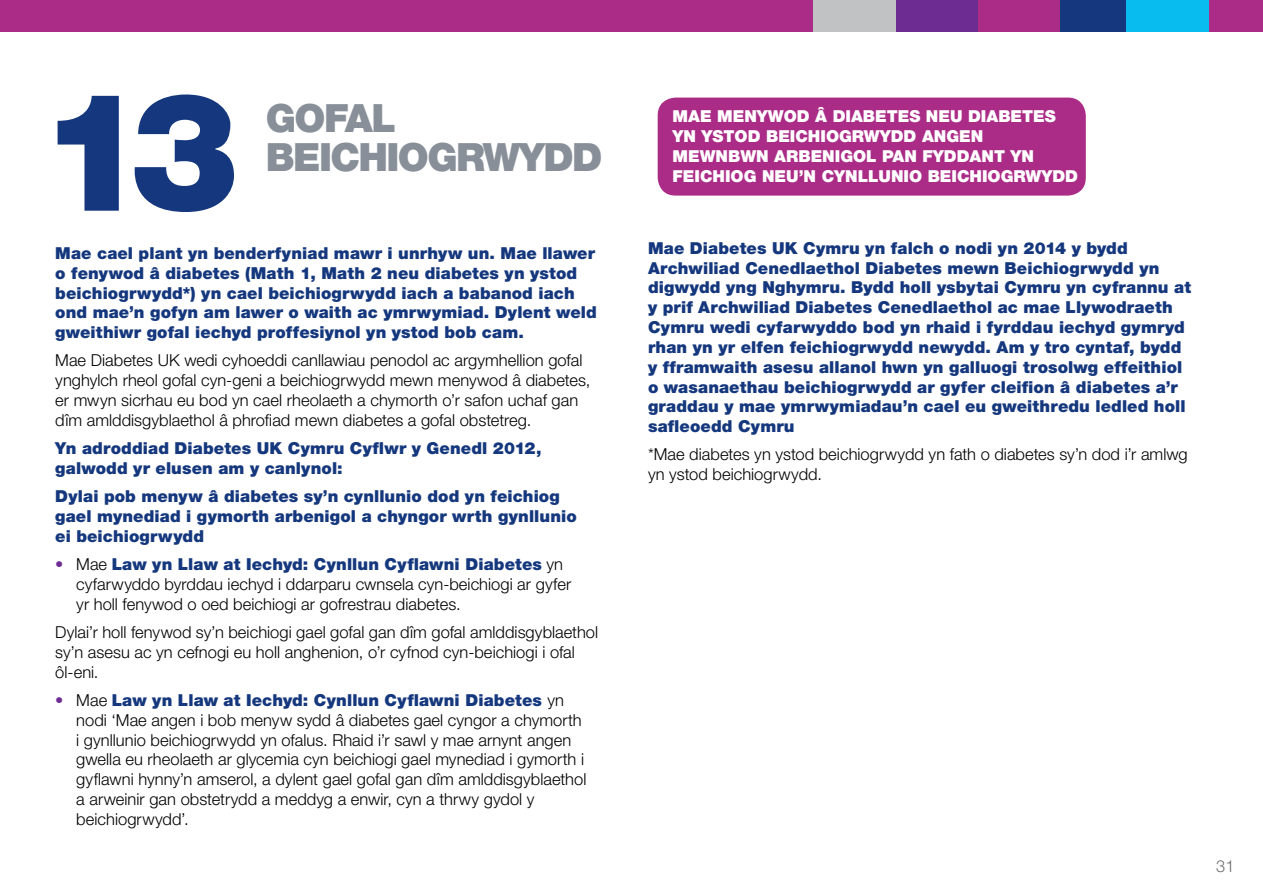
<style>
.page{position:relative;width:1263px;height:893px;background:#fff}
.page>*{position:absolute;margin:0;border:0;box-sizing:border-box;transform-origin:0 0}
.t1{font:900 165px "Helvetica Neue LT Std";color:#14377d}
.t2{font:900 39px "Helvetica Neue LT Std";color:#888f98}
.t3{font:300 16.5px/19.8px "Helvetica Neue LT Std";color:#000}
.t4{font:900 16.5px/19.8px "Helvetica Neue LT Std";letter-spacing:.015em;color:#14377d}
.t5{font:900 16.5px "Helvetica Neue LT Std";color:#fff}
.t6{font:300 16.5px "Helvetica Neue LT Std";color:#6d6e71}
.s1{color:#6c2c91}
.s2{font-weight:900;color:#14377d}
</style>
<div class="page">
<div style="left:0;top:0;width:1263px;height:32px;background:#ab2c87"></div>
<div style="left:1059px;top:0;width:82px;height:32px;background:#14377d"></div>
<div style="left:895px;top:0;width:82px;height:32px;background:#6c2c91"></div>
<div style="left:813px;top:0;width:82px;height:32px;background:#c0c2c4"></div>
<div style="left:1127px;top:0;width:82px;height:32px;background:#09bcef"></div>
<div style="left:658px;top:98px;width:428px;height:98px;background:#ab2c87;border-radius:18px"></div>
<h1 class="t1" style="left:38px;top:53px;width:202px">13</h1>
<h2 class="t2" style="left:266px;top:95px;width:27px">GOFAL</h2>
<h2 class="t2" style="left:266px;top:134px;width:27px">BEICHIOGRW</h2>
<h2 class="t2" style="left:519px;top:134px;width:54px">YDD</h2>
<p class="t4" style="left:55px;top:243px;width:543px">Mae cael plant yn benderfyniad mawr i unrhyw un. Mae llawer o fenywod â diabetes (Math 1, Math 2 neu diabetes yn ystod beichiogrwydd*) yn cael beichiogrwydd iach a babanod iach ond mae’n gofyn am lawer o waith ac ymrwymiad. Dylent weld gweithiwr gofal iechyd proffesiynol yn ystod bob cam.</p>
<p class="t3" style="left:55px;top:350px;width:537px">Mae Diabetes UK wedi cyhoeddi canllawiau penodol ac argymhellion gofal ynghylch rheol gofal cyn-geni a beichiogrwydd mewn menywod â diabetes, er mwyn sicrhau eu bod yn cael rheolaeth a chymorth o’r safon uchaf gan dîm amlddisgyblaethol â phrofiad mewn diabetes a gofal obstetreg.</p>
<p class="t4" style="left:55px;top:438px;width:488px">Yn adroddiad Diabetes UK Cymru Cyflwr y Genedl 2012, galwodd yr elusen am y canlynol:</p>
<p class="t4" style="left:55px;top:486px;width:523px">Dylai pob menyw â diabetes sy’n cynllunio dod yn feichiog gael mynediad i gymorth arbenigol a chyngor wrth gynllunio ei beichiogrwydd</p>
<p class="t3" style="left:76px;top:554px;width:496px;text-indent:-21px"><span class="s1">•</span> Mae <span class="s2">Law yn Llaw at Iechyd: Cynllun Cyflawni Diabetes</span> yn cyfarwyddo byrddau iechyd i ddarparu cwnsela cyn-beichiogi ar gyfer yr holl fenywod o oed beichiogi ar gofrestrau diabetes.</p>
<p class="t3" style="left:55px;top:622px;width:544px">Dylai’r holl fenywod sy’n beichiogi gael gofal gan dîm gofal amlddisgyblaethol sy’n asesu ac yn cefnogi eu holl anghenion, o’r cyfnod cyn-beichiogi i ofal ôl-eni.</p>
<p class="t3" style="left:76px;top:690px;width:512px;text-indent:-21px"><span class="s1">•</span> Mae <span class="s2">Law yn Llaw at Iechyd: Cynllun Cyflawni Diabetes</span> yn nodi ‘Mae angen i bob menyw sydd â diabetes gael cyngor a chymorth i gynllunio beichiogrwydd yn ofalus. Rhaid i’r sawl y mae arnynt angen gwella eu rheolaeth ar glycemia cyn beichiogi gael mynediad i gymorth i gyflawni hynny’n amserol, a dylent gael gofal gan dîm amlddisgyblaethol a arweinir gan obstetrydd a meddyg a enwir, cyn a thrwy gydol y beichiogrwydd’.</p>
<p class="t5" style="left:672px;top:107px;width:14px">MAE</p>
<p class="t5" style="left:717px;top:107px;width:14px">MEN</p>
<p class="t5" style="left:757px;top:107px;width:26px">YWOD</p>
<p class="t5" style="left:815px;top:107px;width:30px">Â DIABETE</p>
<p class="t5" style="left:909px;top:107px;width:30px">S NEU</p>
<p class="t5" style="left:968px;top:107px;width:12px">DIABETE</p>
<p class="t5" style="left:1045px;top:107px;width:13px">S</p>
<p class="t5" style="left:672px;top:126px;width:65px">YN YSTOD</p>
<p class="t5" style="left:766px;top:126px;width:13px">BEICHIOGRW</p>
<p class="t5" style="left:880px;top:126px;width:56px">YDD ANGEN</p>
<p class="t5" style="left:672px;top:146px;width:15px">MEWNBWN</p>
<p class="t5" style="left:774px;top:146px;width:13px">ARBENIGOL</p>
<p class="t5" style="left:882px;top:146px;width:12px">PAN</p>
<p class="t5" style="left:922px;top:146px;width:35px">FYDDANT</p>
<p class="t5" style="left:1010px;top:146px;width:23px">YN</p>
<p class="t5" style="left:672px;top:166px;width:12px">FEICHIOG</p>
<p class="t5" style="left:762px;top:166px;width:13px">NEU</p>
<p class="t5" style="left:799px;top:166px;width:59px">’N CYNLLUNIO</p>
<p class="t5" style="left:928px;top:166px;width:13px">BEICHIOGRW</p>
<p class="t5" style="left:1041px;top:166px;width:25px">YDD</p>
<p class="t4" style="left:648px;top:238px;width:544px">Mae Diabetes UK Cymru yn falch o nodi yn 2014 y bydd Archwiliad Cenedlaethol Diabetes mewn Beichiogrwydd yn digwydd yng Nghymru. Bydd holl ysbytai Cymru yn cyfrannu at y prif Archwiliad Diabetes Cenedlaethol ac mae Llywodraeth Cymru wedi cyfarwyddo bod yn rhaid i fyrddau iechyd gymryd rhan yn yr elfen feichiogrwydd newydd. Am y tro cyntaf, bydd y fframwaith asesu allanol hwn yn galluogi trosolwg effeithiol o wasanaethau beichiogrwydd ar gyfer cleifion â diabetes a’r graddau y mae ymrwymiadau’n cael eu gweithredu ledled holl safleoedd Cymru</p>
<p class="t3" style="left:648px;top:444px;width:541px">*Mae diabetes yn ystod beichiogrwydd yn fath o diabetes sy’n dod i’r amlwg yn ystod beichiogrwydd.</p>
<p class="t6" style="left:1216px;top:856px;width:20px">31</p>
</div>
